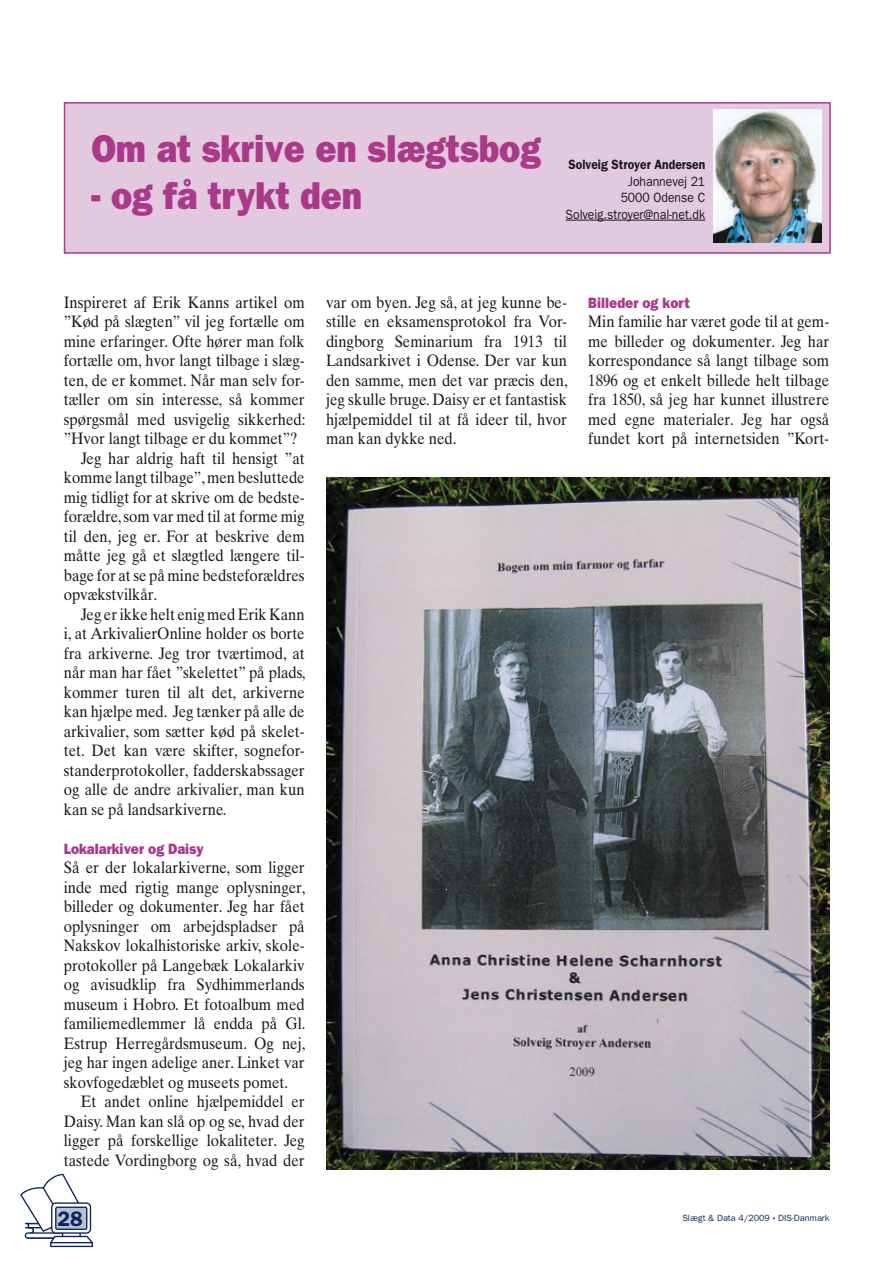
<style>
.page{position:relative;width:893px;height:1263px;background:#fff}
.page>*{position:absolute;margin:0;border:0;box-sizing:border-box;transform-origin:0 0}
.t1{font:800 39px "Franklin Gothic";color:#aa398a;scale:.9 1}
.t2{font:600 21px "Franklin Gothic";color:#0d245c}
.t3{font:16.5px/19.5px "Times Ten";color:#1a171c;text-align:justify;scale:.9 1}
.t4{font:800 15px "Franklin Gothic";color:#aa398a;scale:.9 1}
.t5{font:13.5px/16.5px "Franklin Gothic";color:#1a171c;text-align:right;scale:.9 1}
.t6{font:600 13.5px "Franklin Gothic";color:#1a171c;scale:.9 1}
.t7{font:9px "Franklin Gothic";color:#0d245c}
.s1{font-weight:800}
</style>
<div class="page">
<svg style="left:20px;top:1174px;width:73px;height:73px"></svg>
<img style="left:326px;top:477px;width:503px;height:692px">
<div style="left:64px;top:102px;width:767px;height:152px;background:#e3c9df;border:2px solid #aa398a"></div>
<hr style="left:566px;top:220px;width:139px;height:1px;background:#1a171c">
<img style="left:713px;top:109px;width:109px;height:134px">
<h1 class="t1" style="left:91px;top:125px;width:501px">Om at skrive en slægtsbog</h1>
<h1 class="t1" style="left:91px;top:172px;width:303px">- og få trykt den</h1>
<p class="t6" style="left:568px;top:157px;width:153px">Solveig Stroyer Andersen</p>
<p class="t5" style="left:566px;top:173px;width:157px">Johannevej 21<br>5000 Odense C<br>Solveig.stroyer@nal-net.dk</p>
<p class="t3" style="left:64px;top:292px;width:269px">Inspireret af Erik Kanns artikel om</p>
<p class="t3" style="left:64px;top:312px;width:269px">”Kød på slægten” vil jeg fortælle om</p>
<p class="t3" style="left:64px;top:331px;width:269px">mine erfaringer. Ofte hører man folk</p>
<p class="t3" style="left:64px;top:351px;width:269px">fortælle om, hvor langt tilbage i slæg-</p>
<p class="t3" style="left:64px;top:370px;width:269px">ten, de er kommet. Når man selv for-</p>
<p class="t3" style="left:64px;top:390px;width:269px">tæller om sin interesse, så kommer</p>
<p class="t3" style="left:64px;top:409px;width:270px">spørgsmål med usvigelig sikkerhed:</p>
<p class="t3" style="left:64px;top:429px;width:261px">”Hvor langt tilbage er du kommet”?</p>
<p class="t3" style="left:81px;top:448px;width:250px">Jeg har aldrig haft til hensigt ”at</p>
<p class="t3" style="left:64px;top:468px;width:269px">komme langt tilbage”, men besluttede</p>
<p class="t3" style="left:64px;top:487px;width:269px">mig tidligt for at skrive om de bedste-</p>
<p class="t3" style="left:64px;top:507px;width:269px">forældre, som var med til at forme mig</p>
<p class="t3" style="left:64px;top:526px;width:269px">til den, jeg er. For at beskrive dem</p>
<p class="t3" style="left:64px;top:546px;width:269px">måtte jeg gå et slægtled længere til-</p>
<p class="t3" style="left:64px;top:565px;width:269px">bage for at se på mine bedsteforældres</p>
<p class="t3" style="left:64px;top:585px;width:105px">opvækstvilkår.</p>
<p class="t3" style="left:81px;top:604px;width:250px">Jeg er ikke helt enig med Erik Kann</p>
<p class="t3" style="left:64px;top:624px;width:269px">i, at ArkivalierOnline holder os borte</p>
<p class="t3" style="left:64px;top:643px;width:269px">fra arkiverne. Jeg tror tværtimod, at</p>
<p class="t3" style="left:64px;top:663px;width:270px">når man har fået ”skelettet” på plads,</p>
<p class="t3" style="left:64px;top:682px;width:269px">kommer turen til alt det, arkiverne</p>
<p class="t3" style="left:64px;top:702px;width:269px">kan hjælpe med. Jeg tænker på alle de</p>
<p class="t3" style="left:64px;top:721px;width:269px">arkivalier, som sætter kød på skelet-</p>
<p class="t3" style="left:64px;top:741px;width:269px">tet. Det kan være skifter, sognefor-</p>
<p class="t3" style="left:64px;top:760px;width:269px">standerprotokoller, fadderskabssager</p>
<p class="t3" style="left:64px;top:780px;width:269px">og alle de andre arkivalier, man kun</p>
<p class="t3" style="left:64px;top:799px;width:182px">kan se på landsarkiverne.</p>
<p class="t4" style="left:64px;top:840px;width:157px">Lokalarkiver og Daisy</p>
<p class="t3" style="left:64px;top:858px;width:270px">Så er der lokalarkiverne, som ligger inde med rigtig mange oplysninger, billeder og dokumenter. Jeg har fået oplysninger om arbejdspladser på Nakskov lokalhistoriske arkiv, skole&shy;protokoller på Langebæk Lokalarkiv og avisudklip fra Sydhimmerlands museum i Hobro. Et fotoalbum med familiemedlemmer lå endda på Gl.<br>Estrup Herregårdsmuseum. Og nej, jeg har ingen adelige aner. Linket var skovfogedæblet og museets pomet.</p>
<p class="t3" style="left:64px;top:1092px;width:269px;text-indent:17px">Et andet online hjælpemiddel er Daisy. Man kan slå op og se, hvad der ligger på forskellige lokaliteter. Jeg tastede Vordingborg og så, hvad der</p>
<p class="t3" style="left:326px;top:292px;width:270px">var om byen. Jeg så, at jeg kunne be&shy;stille en eksamensprotokol fra Vor&shy;dingborg Seminarium fra 1913 til Landsarkivet i Odense. Der var kun den samme, men det var præcis den, jeg skulle bruge. Daisy er et fantastisk hjælpemiddel til at få ideer til, hvor man kan dykke ned.</p>
<p class="t4" style="left:588px;top:294px;width:114px">Billeder og kort</p>
<p class="t3" style="left:588px;top:312px;width:269px">Min familie har været gode til at gem&shy;me billeder og dokumenter. Jeg har korrespondance så langt tilbage som 1896 og et enkelt billede helt tilbage fra 1850, så jeg har kunnet illustrere med egne materialer. Jeg har også fundet kort på internetsiden ”Kort-</p>
<p class="t2" style="left:58px;top:1206px;width:27px">28</p>
<p class="t7" style="left:682px;top:1213px;width:148px">Slægt &amp; Data 4/2009 <span class="s1">·</span> DIS-Danmark</p>
</div>
